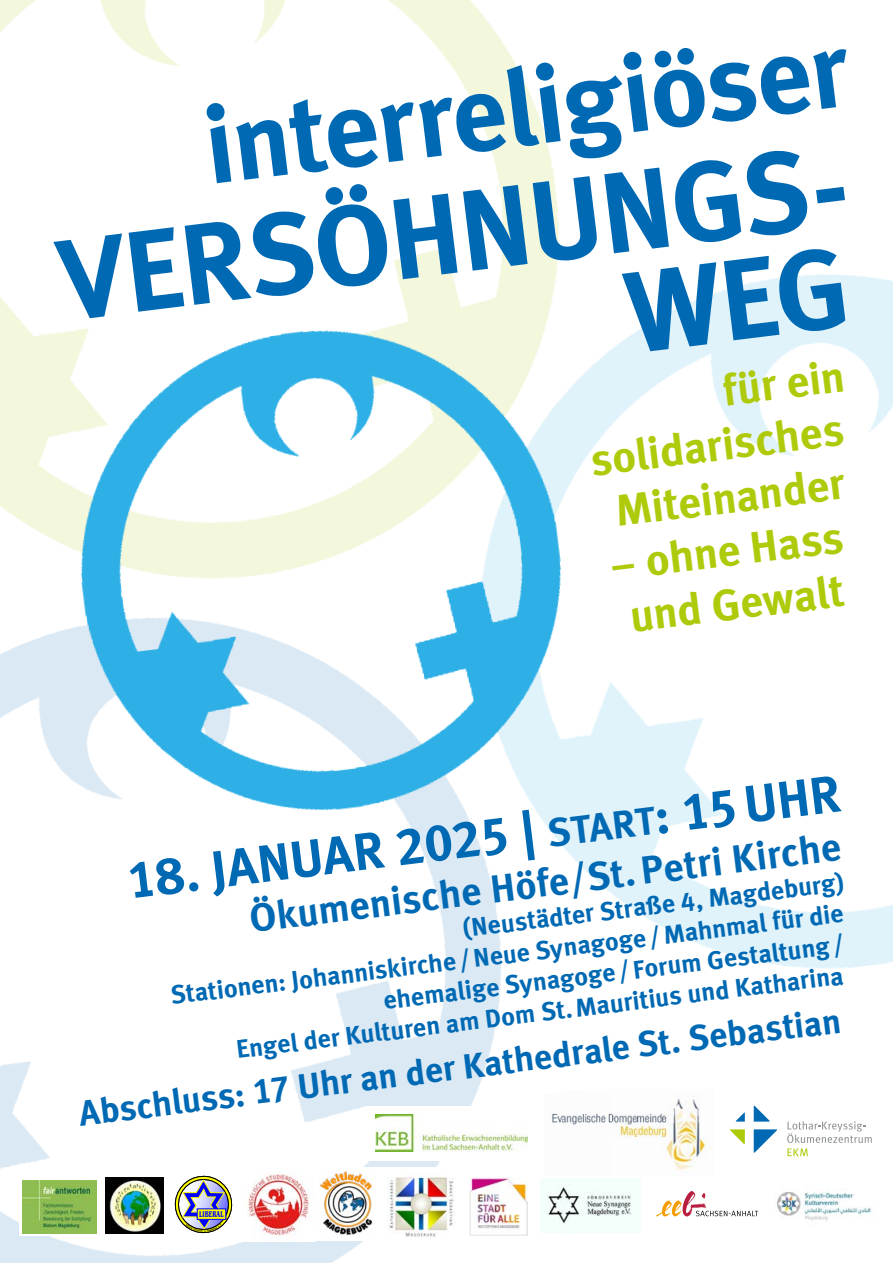
<style>
.page{position:relative;width:893px;height:1263px;background:#fff}
.page>*{position:absolute;margin:0;border:0;box-sizing:border-box;transform-origin:0 0}
.t1{font:700 114.45px/100.9px "Meta Offc";color:#0069b4;text-align:right}
.t2{font:700 108.45px "Meta Offc";color:#0069b4}
.t3{font:700 52.35px "Meta Offc";color:#0069b4}
.t4{font:700 44.4px/53.2px "Meta Offc";color:#afca0b}
.t5{font:700 39.45px "Meta Offc";color:#0069b4}
.t6{font:700 35.4px "Meta Offc";color:#0069b4}
.t7{font:700 25.65px "Meta Offc";color:#0069b4}
.t8{font:700 8.7px "Benguiat IT Cby BT";color:#00f;scale:.64 1}
.s1{font-size:39.45px}
</style>
<div class="page">
<img style="left:574px;top:274px;width:319px;height:695px">
<img style="left:0;top:0;width:629px;height:634px">
<img style="left:0;top:548px;width:568px;height:715px">
<div style="left:365px;top:1106px;width:163px;height:54px;background:#fff"></div>
<img style="left:376px;top:1114px;width:152px;height:37px">
<img style="left:544px;top:1092px;width:18px;height:83px">
<img style="left:562px;top:1090px;width:151px;height:85px">
<svg style="left:730px;top:1105px;width:47px;height:48px"></svg>
<svg style="left:787px;top:1121px;width:85px;height:35px"></svg>
<img style="left:34px;top:282px;width:576px;height:577px">
<img style="left:776px;top:1191px;width:96px;height:30px">
<svg style="left:655px;top:1191px;width:103px;height:25px"></svg>
<div style="left:209px;top:1167px;width:247px;height:74px;background:#fff"></div>
<img style="left:247px;top:1173px;width:63px;height:63px">
<img style="left:319px;top:1171px;width:54px;height:64px">
<img style="left:387px;top:1171px;width:67px;height:66px">
<img style="left:469px;top:1177px;width:58px;height:58px">
<svg style="left:20px;top:1177px;width:80px;height:59px"></svg>
<img style="left:22px;top:1180px;width:75px;height:53px">
<svg style="left:173px;top:1174px;width:60px;height:61px"></svg>
<div style="left:197px;top:1209px;width:29px;height:10px;background:#ff0"></div>
<div style="left:197px;top:1208px;width:29px;height:12px;border:1px solid #00f"></div>
<img style="left:540px;top:1178px;width:101px;height:54px">
<img style="left:106px;top:1178px;width:57px;height:55px">
<h2 class="t2" style="left:196px;top:83px;width:649px;rotate:-7deg">interreligiöser</h2>
<h1 class="t1" style="left:54px;top:235px;width:815px;rotate:-7deg">VERSÖHNUNGS-<br>WEG</h1>
<h3 class="t4" style="left:720px;top:365px;width:124px;rotate:-7deg">für ein</h3>
<h3 class="t4" style="left:587px;top:435px;width:257px;rotate:-7deg">solidarisches</h3>
<h3 class="t4" style="left:612px;top:486px;width:232px;rotate:-7deg">Miteinander</h3>
<h3 class="t4" style="left:607px;top:540px;width:236px;rotate:-7deg">– ohne Hass und Gewalt</h3>
<h3 class="t3" style="left:123px;top:850px;width:720px;rotate:-7deg">18. JANUAR 2025 | <span class="s1">START</span>: 15UHR</h3>
<h3 class="t5" style="left:247px;top:895px;width:597px;rotate:-7deg">Ökumenische Höfe/St.Petri Kirche</h3>
<p class="t7" style="left:461px;top:913px;width:385px;rotate:-7deg">(Neustädter Straße 4, Magdeburg)</p>
<p class="t7" style="left:169px;top:980px;width:679px;rotate:-7deg">Stationen: Johanniskirche/Neue Synagoge/Mahnmal für die</p>
<p class="t7" style="left:381px;top:985px;width:466px;rotate:-7deg">ehemalige Synagoge/ Forum Gestaltung/</p>
<p class="t7" style="left:234px;top:1034px;width:613px;rotate:-7deg">Engel der Kulturen am Dom St.Mauritius und Katharina</p>
<h3 class="t6" style="left:76px;top:1092px;width:769px;rotate:-7deg">Abschluss: 17 Uhr an der Kathedrale St. Sebastian</h3>
<p class="t8" style="left:199px;top:1209px;width:40px">LIBERAL</p>
</div>
